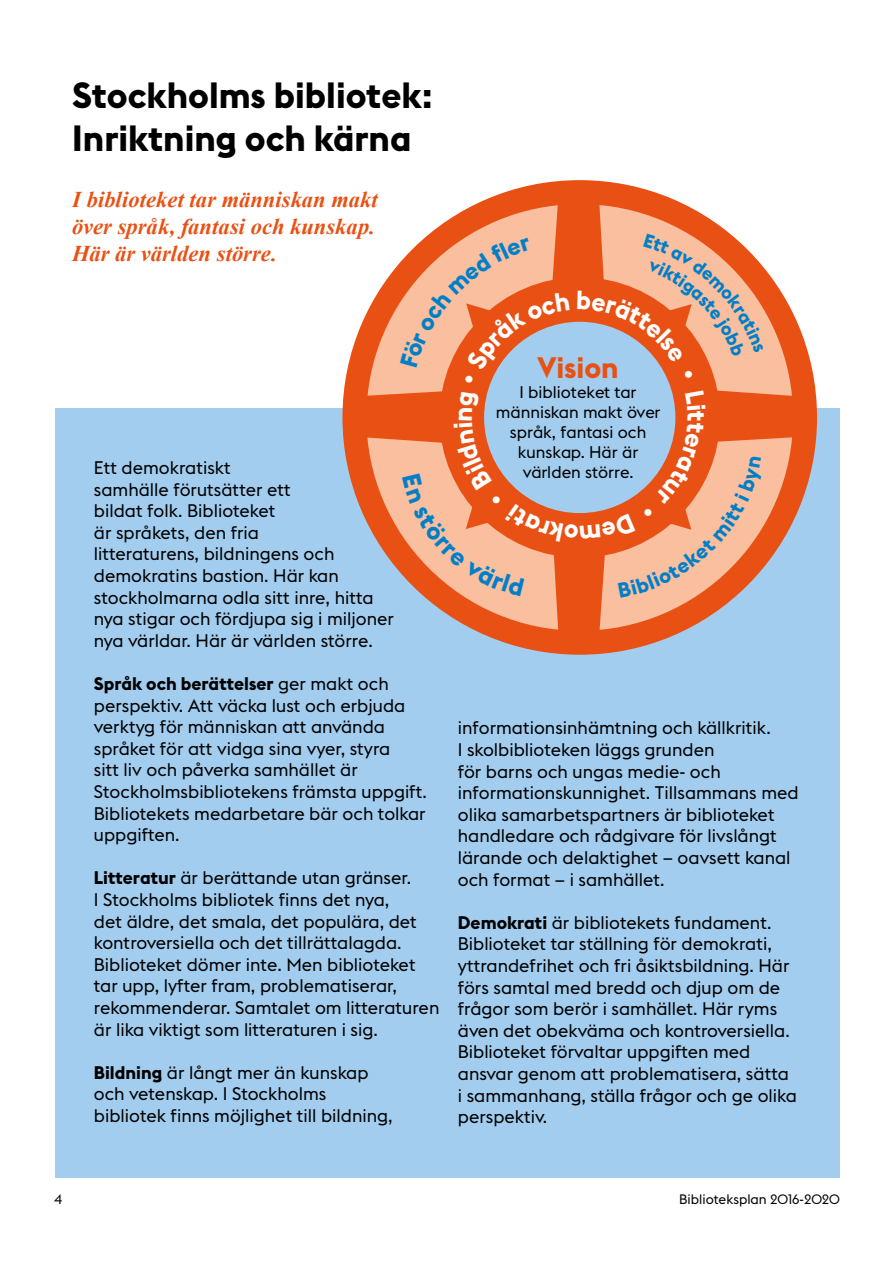
<style>
.page{position:relative;width:893px;height:1263px;background:#fff}
.page>*{position:absolute;margin:0;border:0;box-sizing:border-box;transform-origin:0 0}
.t1{font:700 36px/43.2px "Stockholm Type";color:#000}
.t2{font:700 29.25px "Stockholm Type";color:#e95114}
.t3{font:700 25.95px "Stockholm Type";color:#fff}
.t4{font:italic 700 22.5px/27px "Times New Roman";letter-spacing:.005em;color:#e95114}
.t5{font:18px/21.6px "Stockholm Type";color:#000}
.t6{font:16.65px/20.1px "Stockholm Type";color:#000;text-align:center}
.t7{font:13.5px "Stockholm Type";color:#000}
.s1{font-weight:700}
</style>
<div class="page">
<div style="left:55px;top:408px;width:785px;height:770px;background:#a2cdef"></div>
<svg style="left:342px;top:180px;width:475px;height:475px"></svg>
<svg style="left:365px;top:203px;width:427px;height:427px"></svg>
<h1 class="t1" style="left:72px;top:72px;width:362px">Stockholms bibliotek:<br>Inriktning och kärna</h1>
<p class="t4" style="left:72px;top:185px;width:307px">I biblioteket tar människan makt över språk, fantasi och kunskap.<br>Här är världen större.</p>
<p class="t5" style="left:94px;top:456px;width:302px">Ett demokratiskt<br>samhälle förutsätter ett<br>bildat folk. Biblioteket<br>är språkets, den fria<br>litteraturens, bildningens och demokratins bastion. Här kan stockholmarna odla sitt inre, hitta nya stigar och fördjupa sig i miljoner nya världar. Här är världen större.</p>
<p class="t5" style="left:94px;top:672px;width:334px"><span class="s1">Språk och berättelser</span> ger makt och perspektiv. Att väcka lust och erbjuda verktyg för människan att använda språket för att vidga sina vyer, styra<br>sitt liv och påverka samhället är Stockholmsbibliotekens främsta uppgift.<br>Bibliotekets medarbetare bär och tolkar uppgiften.</p>
<p class="t5" style="left:94px;top:866px;width:347px"><span class="s1">Litteratur</span> är berättande utan gränser.<br>I Stockholms bibliotek finns det nya,<br>det äldre, det smala, det populära, det kontroversiella och det tillrättalagda.<br>Biblioteket dömer inte. Men biblioteket tar upp, lyfter fram, problematiserar, rekommenderar. Samtalet om litteraturen är lika viktigt som litteraturen i sig.</p>
<p class="t5" style="left:94px;top:1061px;width:300px"><span class="s1">Bildning</span> är långt mer än kunskap och vetenskap. I Stockholms bibliotek finns möjlighet till bildning,</p>
<h2 class="t2" style="left:537px;top:346px;width:83px">Vision</h2>
<p class="t6" style="left:496px;top:381px;width:166px">I biblioteket tar människan makt över språk, fantasi och kunskap. Här är världen större.</p>
<h3 class="t3" style="left:715px;top:411px;width:12px;rotate:90deg">t</h3>
<p class="t5" style="left:458px;top:716px;width:342px">informationsinhämtning och källkritik.<br>I skolbiblioteken läggs grunden<br>för barns och ungas medie- och informationskunnighet. Tillsammans med olika samarbetspartners är biblioteket handledare och rådgivare för livslångt lärande och delaktighet – oavsett kanal och format – i samhället.</p>
<p class="t5" style="left:458px;top:911px;width:340px"><span class="s1">Demokrati</span> är bibliotekets fundament.<br>Biblioteket tar ställning för demokrati, yttrandefrihet och fri åsiktsbildning. Här förs samtal med bredd och djup om de frågor som berör i samhället. Här ryms även det obekväma och kontroversiella.<br>Biblioteket förvaltar uppgiften med ansvar genom att problematisera, sätta i sammanhang, ställa frågor och ge olika perspektiv.</p>
<p class="t7" style="left:54px;top:1190px;width:9px">4</p>
<p class="t7" style="left:679px;top:1190px;width:162px">Biblioteksplan 2016-2020</p>
</div>
